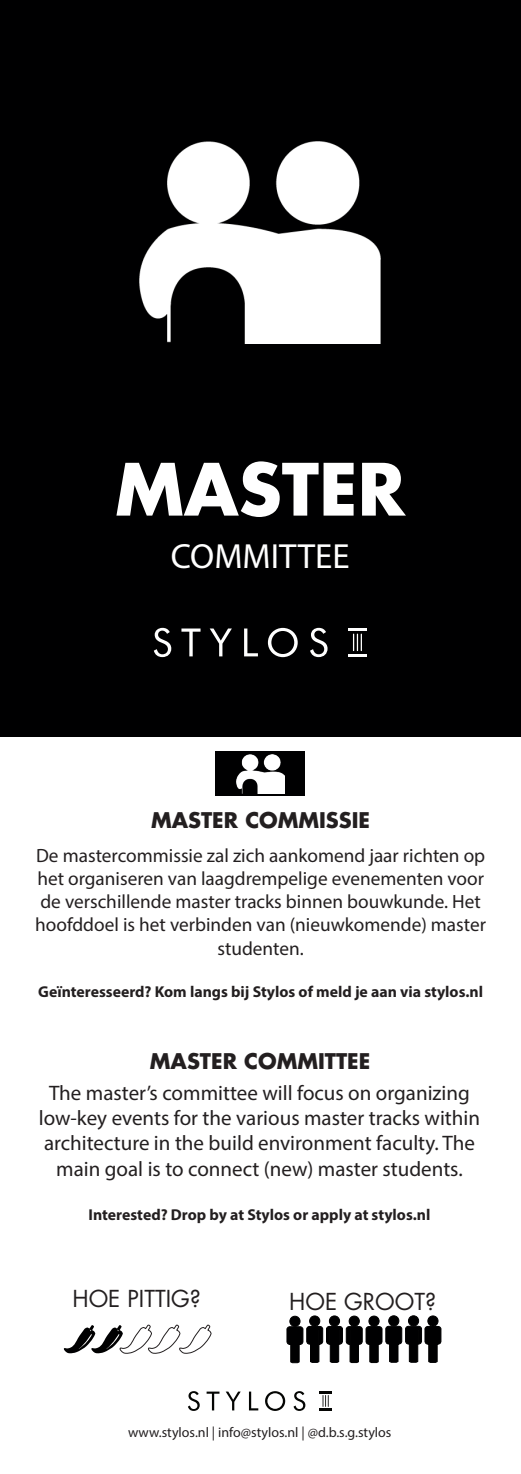
<style>
.page{position:relative;width:521px;height:1474px;background:#fff}
.page>*{position:absolute;margin:0;border:0;box-sizing:border-box;transform-origin:0 0}
.t1{font:700 70px "Futura Std";color:#fff}
.t2{font:35px "Myriad Pro";color:#fff}
.t3{font:22.75px "Futura Std";color:#231f20}
.t4{font:21px/25.2px "Myriad Pro";color:#231f20;text-align:center}
.t5{font:700 21px "Futura Std";color:#231f20}
.t6{font:19.25px/23.1px "Myriad Pro";color:#231f20;text-align:center}
.t7{font:700 15.75px "Myriad Pro";color:#231f20}
.t8{font:14px "Myriad Pro";color:#231f20}
</style>
<div class="page">
<div style="left:0;top:0;width:521px;height:737px;background:#000001"></div>
<svg style="left:154px;top:628px;width:17px;height:29px"></svg>
<svg style="left:181px;top:628px;width:19px;height:28px"></svg>
<svg style="left:210px;top:628px;width:22px;height:28px"></svg>
<svg style="left:244px;top:628px;width:14px;height:28px"></svg>
<svg style="left:268px;top:628px;width:30px;height:29px"></svg>
<svg style="left:310px;top:628px;width:17px;height:29px"></svg>
<hr style="left:348px;top:654px;width:18px;height:3px;background:#fff">
<svg style="left:348px;top:628px;width:18px;height:23px"></svg>
<svg style="left:188px;top:1391px;width:12px;height:19px"></svg>
<svg style="left:207px;top:1391px;width:12px;height:19px"></svg>
<svg style="left:226px;top:1391px;width:15px;height:19px"></svg>
<svg style="left:249px;top:1391px;width:9px;height:19px"></svg>
<svg style="left:265px;top:1391px;width:20px;height:19px"></svg>
<svg style="left:294px;top:1391px;width:11px;height:19px"></svg>
<svg style="left:319px;top:1391px;width:13px;height:19px"></svg>
<img style="left:139px;top:141px;width:241px;height:202px">
<svg style="left:63px;top:1324px;width:149px;height:30px"></svg>
<div style="left:290px;top:1316px;width:10px;height:10px;background:#000001;border-radius:50%"></div>
<div style="left:290px;top:1316px;width:10px;height:10px;border:1px solid #000001;border-radius:50%"></div>
<div style="left:310px;top:1315px;width:10px;height:11px;background:#000001;border-radius:50%"></div>
<div style="left:310px;top:1315px;width:10px;height:11px;border:1px solid #000001;border-radius:50%"></div>
<div style="left:329px;top:1315px;width:10px;height:11px;background:#000001;border-radius:50%"></div>
<div style="left:329px;top:1315px;width:11px;height:11px;border:1px solid #000001;border-radius:50%"></div>
<div style="left:349px;top:1315px;width:10px;height:11px;background:#000001;border-radius:50%"></div>
<div style="left:349px;top:1315px;width:10px;height:11px;border:1px solid #000001;border-radius:50%"></div>
<div style="left:369px;top:1315px;width:10px;height:11px;background:#000001;border-radius:50%"></div>
<div style="left:369px;top:1315px;width:10px;height:11px;border:1px solid #000001;border-radius:50%"></div>
<div style="left:389px;top:1315px;width:10px;height:10px;background:#000001;border-radius:50%"></div>
<div style="left:389px;top:1315px;width:10px;height:10px;border:1px solid #000001;border-radius:50%"></div>
<div style="left:408px;top:1315px;width:11px;height:10px;background:#000001;border-radius:50%"></div>
<div style="left:408px;top:1315px;width:11px;height:10px;border:1px solid #000001;border-radius:50%"></div>
<svg style="left:287px;top:1326px;width:154px;height:36px"></svg>
<div style="left:428px;top:1315px;width:10px;height:11px;background:#000001;border-radius:50%"></div>
<div style="left:428px;top:1315px;width:10px;height:11px;border:1px solid #000001;border-radius:50%"></div>
<div style="left:216px;top:752px;width:89px;height:44px;background:#000001"></div>
<img style="left:237px;top:754px;width:47px;height:39px">
<p class="t1" style="left:115px;top:443px;width:292px">MASTER</p>
<p class="t2" style="left:171px;top:534px;width:180px">COMMITTEE</p>
<p class="t5" style="left:151px;top:806px;width:221px">MASTER COMMISSIE</p>
<p class="t6" style="left:35px;top:843px;width:452px">De mastercommissie zal zich aankomend jaar richten op het organiseren van laagdrempelige evenementen voor de verschillende master tracks binnen bouwkunde. Het hoofddoel is het verbinden van (nieuwkomende) master studenten.</p>
<p class="t7" style="left:38px;top:981px;width:446px">Geïnteresseerd? Kom langs bij Stylos of meld je aan via stylos.nl</p>
<p class="t5" style="left:150px;top:1046px;width:222px">MASTER COMMITTEE</p>
<p class="t4" style="left:39px;top:1080px;width:443px">The master’s committee will focus on organizing low-key events for the various master tracks within architecture in the build environment faculty. The main goal is to connect (new) master students.</p>
<p class="t7" style="left:89px;top:1204px;width:343px">Interested? Drop by at Stylos or apply at stylos.nl</p>
<p class="t3" style="left:72px;top:1283px;width:130px">HOE PITTIG?</p>
<p class="t3" style="left:289px;top:1286px;width:149px">HOE GROOT?</p>
<p class="t8" style="left:128px;top:1423px;width:265px">www.stylos.nl | info@stylos.nl | @d.b.s.g.stylos</p>
</div>
